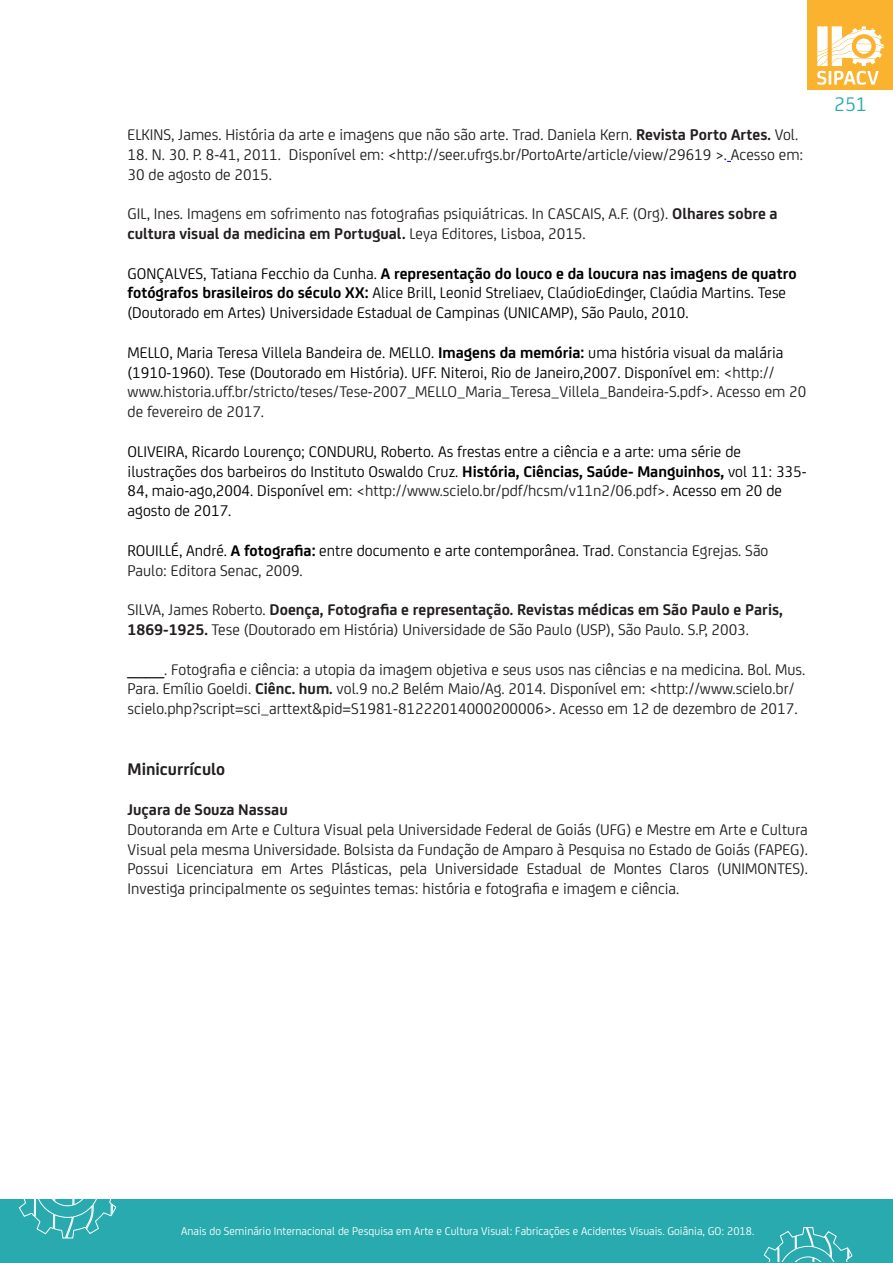
<style>
.page{position:relative;width:893px;height:1263px;background:#fff}
.page>*{position:absolute;margin:0;border:0;box-sizing:border-box;transform-origin:0 0}
.t1{font:21px "FS Joey";color:#28aaae}
.resumo{font:700 18px "FS Joey";color:#231f20}
.bibliografia{font:16.5px/19.8px "FS Joey";color:#000}
.bibliografia-2{font:16.5px/19.8px "FS Joey";color:#231f20}
.resumo-2{font:16.5px/19.8px "FS Joey";color:#231f20;text-align:justify}
.resumo-3{font:700 16.5px "FS Joey";color:#231f20}
.t2{font:12px "FS Joey";color:#fff}
.s1{font-weight:700}
.s2{color:#231f20}
.s3{font-family:"Arial"}
.s4{color:#000}
</style>
<div class="page">
<div style="left:808px;top:0;width:85px;height:89px;background:#fbb22e"></div>
<svg style="left:817px;top:26px;width:67px;height:59px"></svg>
<div style="left:0;top:1199px;width:893px;height:64px;background:#28aaae"></div>
<svg style="left:18px;top:1199px;width:99px;height:40px"></svg>
<svg style="left:763px;top:1227px;width:90px;height:35px"></svg>
<p class="bibliografia-2" style="left:128px;top:124px;width:672px">ELKINS, James. História da arte e imagens que não são arte. Trad. Daniela Kern. <span class="s1">Revista Porto Artes.</span> Vol.</p>
<p class="bibliografia-2" style="left:128px;top:143px;width:677px">18. N. 30. P. 8-41, 2011. Disponível em: &lt;http://seer.ufrgs.br/PortoArte/article/view/29619 &gt;. Acesso em:<br>30 de agosto de 2015.</p>
<p class="bibliografia-2" style="left:128px;top:203px;width:652px">GIL, Ines. Imagens em sofrimento nas fotografias psiquiátricas. In CASCAIS, A.F. (Org). <span class="s1">Olhares sobre a cultura visual da medicina em Portugual.</span> Leya Editores, Lisboa, 2015.</p>
<p class="bibliografia" style="left:128px;top:262px;width:670px">GONÇALVES, Tatiana Fecchio da Cunha. <span class="s1">A representação do louco e da loucura nas imagens de quatro fotógrafos brasileiros do século XX:</span> Alice Brill, Leonid Streliaev, ClaúdioEdinger, Claúdia Martins. Tese (Doutorado em Artes) Universidade Estadual de Campinas (UNICAMP), São Paulo, 2010.</p>
<p class="bibliografia" style="left:128px;top:341px;width:680px">MELLO, Maria Teresa Villela Bandeira de. MELLO. <span class="s1">Imagens da memória:</span> uma história visual da malária (1910-1960). Tese (Doutorado em História). UFF. Niteroi, Rio de Janeiro,2007. Disponível em<span class="s2">: &lt;http:// www.historia.uff.br/stricto/teses/Tese-2007_MELLO_Maria_Teresa_Villela_Bandeira-S.pdf&gt;. Acesso em 20 de fevereiro de 2017.</span></p>
<p class="bibliografia" style="left:128px;top:440px;width:680px">OLIVEIRA, Ricardo Lourenço; CONDURU, Roberto. As frestas entre a ciência e a arte: uma série de ilustrações dos barbeiros do Instituto Oswaldo Cruz. <span class="s1">História, Ciências, Saúde- Manguinhos,</span> vol 11: 335- 84, maio-ago,2004. Disponível em<span class="s2">: &lt;http://www.scielo.br/pdf/hcsm/v11n2/06.pdf&gt;.</span> Acesso em 20 de agosto de 2017.</p>
<p class="bibliografia" style="left:128px;top:539px;width:642px">ROUILLÉ, André. <span class="s1">A fotografia:</span> entre documento e arte contemporânea. Trad. <span class="s2">Constancia Egrejas. São<br>Paulo: Editora Senac, 2009.</span></p>
<p class="bibliografia-2" style="left:128px;top:599px;width:657px">SILVA, James Roberto. <span class="s1">Doença, Fotografia e representação. Revistas médicas em São Paulo e Paris,<br>1869-1925.</span> Tese (Doutorado em História) Universidade de São Paulo (USP), São Paulo. S.P, 2003.</p>
<p class="bibliografia-2" style="left:128px;top:658px;width:679px"><span class="s3">____</span>. Fotografia e ciência: a utopia da imagem objetiva e seus usos nas ciências e na medicina<span class="s4">.</span> Bol. Mus.<br>Para. Emílio Goeldi. <span class="s1">Ciênc. hum.</span> vol.9 no.2 Belém Maio/Ag. 2014. Disponível em: &lt;http://www.scielo.br/ scielo.php?script=sci_arttext&amp;pid=S1981-81222014000200006&gt;. Acesso em 12 de dezembro de 2017.</p>
<p class="resumo" style="left:128px;top:756px;width:99px">Minicurrículo</p>
<p class="resumo-3" style="left:128px;top:797px;width:162px">Juçara de Souza Nassau</p>
<p class="resumo-2" style="left:128px;top:818px;width:682px">Doutoranda em Arte e Cultura Visual pela Universidade Federal de Goiás (UFG) e Mestre em Arte e Cultura Visual pela mesma Universidade. Bolsista da Fundação de Amparo à Pesquisa no Estado de Goiás (FAPEG).<br>Possui Licenciatura em Artes Plásticas, pela Universidade Estadual de Montes Claros (UNIMONTES).<br>Investiga principalmente os seguintes temas: história e fotografia e imagem e ciência.</p>
<p class="t1" style="left:834px;top:90px;width:34px">251</p>
<p class="t2" style="left:181px;top:1223px;width:575px">Anais do Seminário Internacional de Pesquisa em Arte e Cultura Visual: Fabricações e Acidentes Visuais. Goiânia, GO: 2018.</p>
</div>
